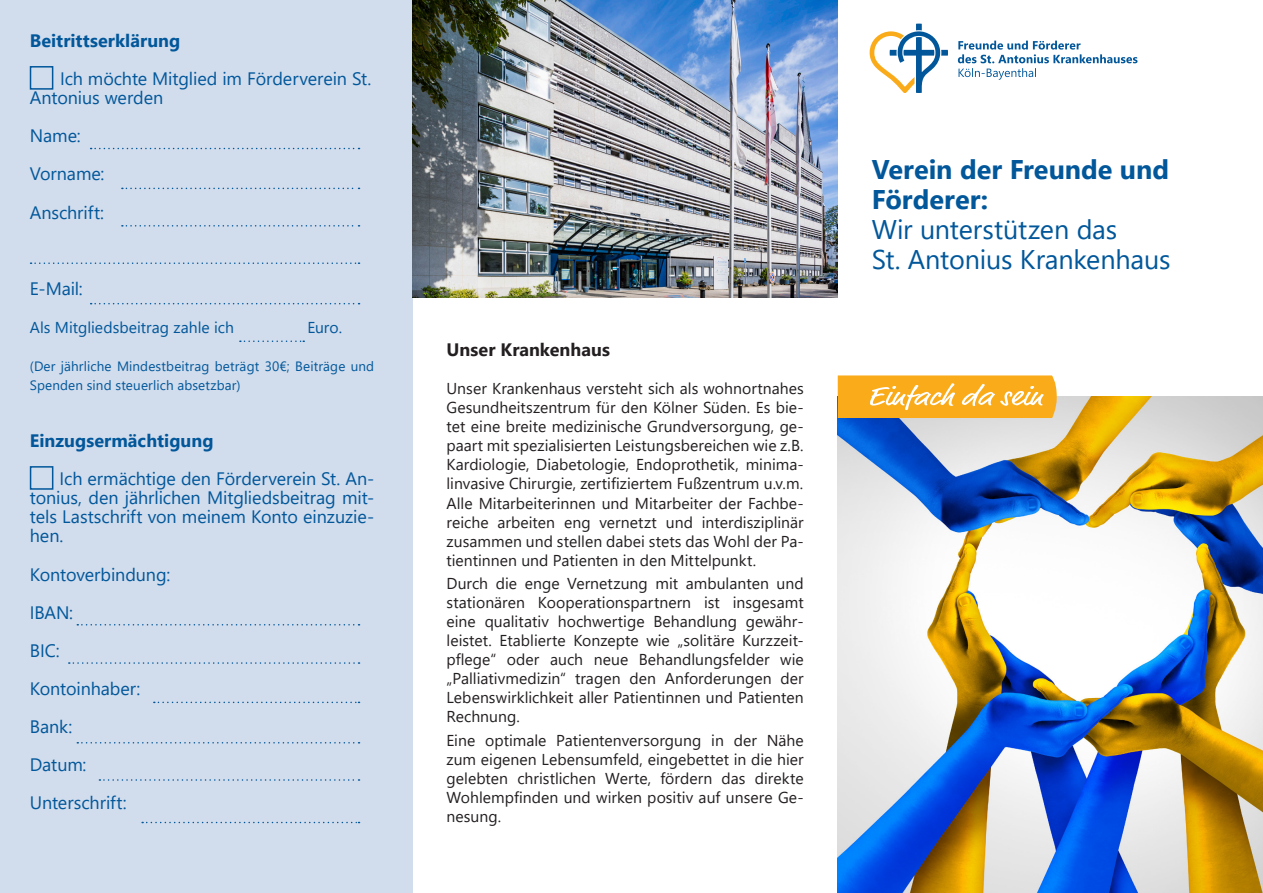
<style>
.page{position:relative;width:1263px;height:893px;background:#fff}
.page>*{position:absolute;margin:0;border:0;box-sizing:border-box;transform-origin:0 0}
._01_Titel_Headline{font:27px/30px "Segoe UI";letter-spacing:-.005em;color:#01579a}
._01_Titel_Headline-2{font:700 27px "Segoe UI";color:#01579a}
._05_Fließtext_10_5_p{font:18px/19px "Segoe UI";letter-spacing:-.005em;color:#01579a;text-align:justify}
._05_Fließtext_10_5_p-2{font:700 18px "Segoe UI";letter-spacing:.005em;color:#01579a}
._05_Fließtext_10_5_p-3{font:700 18px "Segoe UI";color:#231f20}
._05_Fließtext_10_5_p-4{font:15.75px/19px "Segoe UI";color:#231f20;text-align:justify}
._05_Fließtext_10_5_p-5{font:15.75px "Segoe UI";color:#01579a}
._05_Fließtext_10_5_p-6{font:13.5px/19px "Segoe UI";letter-spacing:.01em;color:#01579a}
.s1{font-weight:700}
</style>
<div class="page">
<img style="left:838px;top:397px;width:425px;height:496px">
<svg style="left:838px;top:375px;width:219px;height:43px;background:#fab639"></svg>
<div style="left:0;top:0;width:412px;height:893px;background:#d1dcec"></div>
<svg style="left:240px;top:340px;width:64px;height:2px"></svg>
<svg style="left:91px;top:148px;width:268px;height:1px"></svg>
<svg style="left:77px;top:624px;width:282px;height:1px"></svg>
<svg style="left:69px;top:662px;width:290px;height:2px"></svg>
<svg style="left:154px;top:702px;width:205px;height:1px"></svg>
<svg style="left:77px;top:742px;width:282px;height:1px"></svg>
<svg style="left:99px;top:779px;width:260px;height:2px"></svg>
<svg style="left:142px;top:822px;width:217px;height:1px"></svg>
<svg style="left:91px;top:303px;width:268px;height:1px"></svg>
<svg style="left:122px;top:188px;width:237px;height:1px"></svg>
<svg style="left:122px;top:225px;width:237px;height:2px"></svg>
<svg style="left:31px;top:262px;width:328px;height:2px"></svg>
<div style="left:30px;top:66px;width:23px;height:24px;border:2px solid #01579a"></div>
<div style="left:30px;top:466px;width:23px;height:24px;border:2px solid #01579a"></div>
<img style="left:412px;top:0;width:426px;height:298px">
<svg style="left:870px;top:24px;width:78px;height:68px"></svg>
<svg style="left:958px;top:41px;width:179px;height:39px"></svg>
<p class="_05_Fließtext_10_5_p-2" style="left:30px;top:24px;width:152px">Beitrittserklärung</p>
<p class="_05_Fließtext_10_5_p" style="left:60px;top:68px;width:313px">Ich möchte Mitglied im Förderverein St.</p>
<p class="_05_Fließtext_10_5_p" style="left:30px;top:87px;width:135px">Antonius werden</p>
<p class="_05_Fließtext_10_5_p" style="left:30px;top:125px;width:52px">Name:</p>
<p class="_05_Fließtext_10_5_p" style="left:30px;top:163px;width:76px">Vorname:</p>
<p class="_05_Fließtext_10_5_p" style="left:30px;top:201px;width:76px">Anschrift:</p>
<p class="_05_Fließtext_10_5_p" style="left:30px;top:277px;width:55px">E-Mail:</p>
<p class="_05_Fließtext_10_5_p-5" style="left:30px;top:312px;width:206px">Als Mitgliedsbeitrag zahle ich</p>
<p class="_05_Fließtext_10_5_p-5" style="left:307px;top:312px;width:36px">Euro.</p>
<p class="_05_Fließtext_10_5_p-6" style="left:30px;top:355px;width:346px">(Der jährliche Mindestbeitrag beträgt 30€; Beiträge und<br>Spenden sind steuerlich absetzbar)</p>
<p class="_05_Fließtext_10_5_p-2" style="left:30px;top:424px;width:185px">Einzugsermächtigung</p>
<p class="_05_Fließtext_10_5_p" style="left:30px;top:468px;width:346px;text-indent:30px">Ich ermächtige den Förderverein St. An&shy;tonius, den jährlichen Mitgliedsbeitrag mit&shy;tels Lastschrift von meinem Konto einzuzie&shy;hen.</p>
<p class="_05_Fließtext_10_5_p" style="left:30px;top:563px;width:142px">Kontoverbindung:</p>
<p class="_05_Fließtext_10_5_p" style="left:30px;top:601px;width:45px">IBAN:</p>
<p class="_05_Fließtext_10_5_p" style="left:30px;top:639px;width:31px">BIC:</p>
<p class="_05_Fließtext_10_5_p" style="left:30px;top:677px;width:112px">Kontoinhaber:</p>
<p class="_05_Fließtext_10_5_p" style="left:30px;top:715px;width:44px">Bank:</p>
<p class="_05_Fließtext_10_5_p" style="left:30px;top:754px;width:58px">Datum:</p>
<p class="_05_Fließtext_10_5_p" style="left:30px;top:792px;width:98px">Unterschrift:</p>
<p class="_05_Fließtext_10_5_p-3" style="left:446px;top:333px;width:165px">Unser Krankenhaus</p>
<p class="_05_Fließtext_10_5_p-4" style="left:446px;top:378px;width:359px">Unser Krankenhaus versteht sich als wohnortnahes Gesundheitszentrum für den Kölner Süden. Es bie&shy;tet eine breite medizinische Grundversorgung, ge&shy;paart mit spezialisierten Leistungsbereichen wie z.B.<br>Kardiologie, Diabetologie, Endoprothetik, minima&shy;linvasive Chirurgie, zertifiziertem Fußzentrum u.v.m.</p>
<p class="_05_Fließtext_10_5_p-4" style="left:446px;top:492px;width:359px">Alle Mitarbeiterinnen und Mitarbeiter der Fachbe&shy;reiche arbeiten eng vernetzt und interdisziplinär zusammen und stellen dabei stets das Wohl der Pa&shy;tientinnen und Patienten in den Mittelpunkt.</p>
<p class="_05_Fließtext_10_5_p-4" style="left:446px;top:572px;width:359px">Durch die enge Vernetzung mit ambulanten und stationären Kooperationspartnern ist insgesamt eine qualitativ hochwertige Behandlung gewähr&shy;leistet. Etablierte Konzepte wie „solitäre Kurzzeit&shy;pflege“ oder auch neue Behandlungsfelder wie „Palliativmedizin“ tragen den Anforderungen der Lebenswirklichkeit aller Patientinnen und Patienten Rechnung.</p>
<p class="_05_Fließtext_10_5_p-4" style="left:446px;top:729px;width:359px">Eine optimale Patientenversorgung in der Nähe zum eigenen Lebensumfeld, eingebettet in die hier gelebten christlichen Werte, fördern das direkte Wohlempfinden und wirken positiv auf unsere Ge&shy;nesung.</p>
<p class="_01_Titel_Headline-2" style="left:872px;top:144px;width:299px">Verein der Freunde und</p>
<p class="_01_Titel_Headline" style="left:872px;top:182px;width:300px"><span class="s1">Förderer:<br></span>Wir unterstützen das<br>St. Antonius Krankenhaus</p>
</div>
